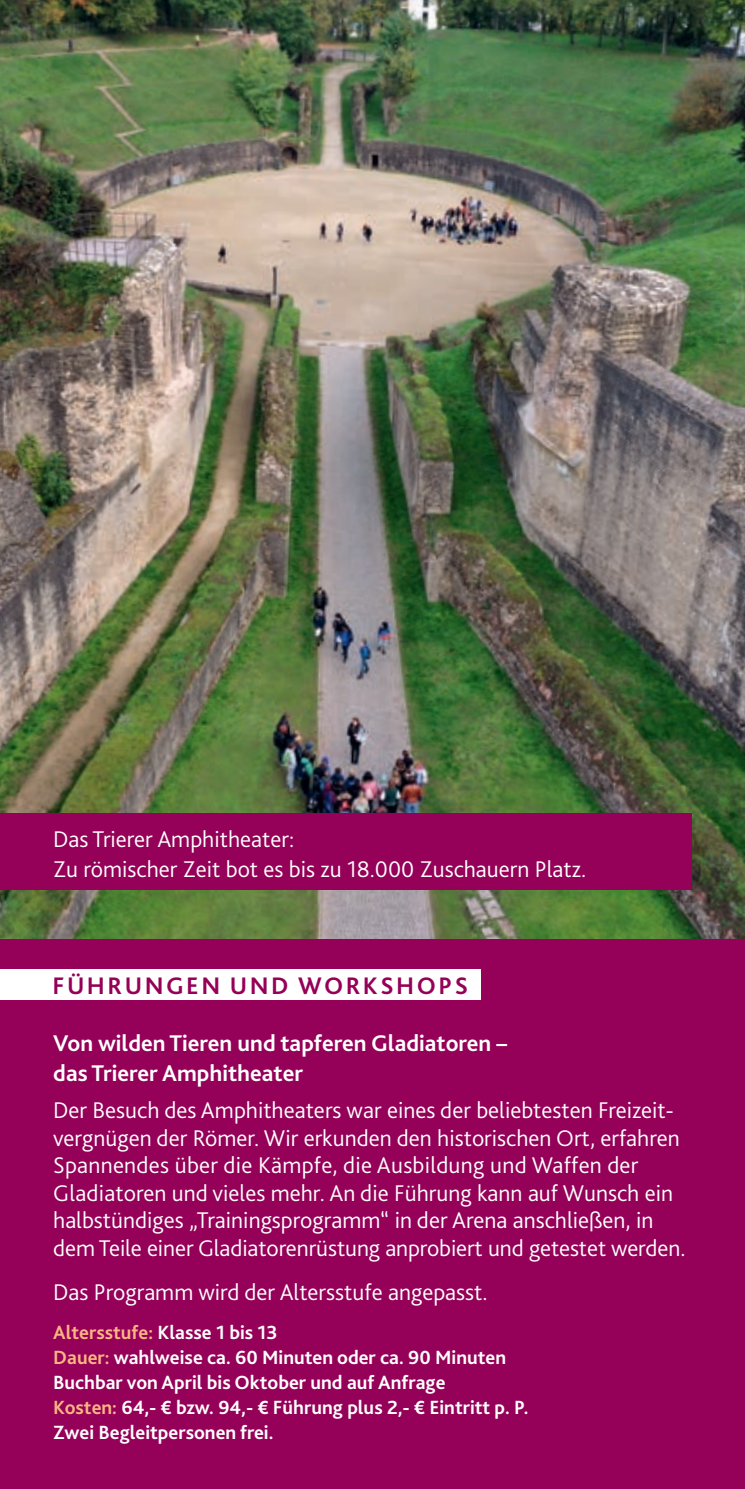
<style>
.page{position:relative;width:745px;height:1489px;background:#fff}
.page>*{position:absolute;margin:0;border:0;box-sizing:border-box;transform-origin:0 0}
.t1{font:700 25px "Bliss 2";letter-spacing:.1em;color:#950058}
.t2{font:300 23.75px/27.5px "Bliss 2";color:#fff}
.t3{font:700 23.75px "Bliss 2";color:#fff}
.t4{font:700 20px "Bliss 2";color:#fff}
.t5{font:700 20px "Bliss 2";color:#fab683}
.s1{color:#fff}
.s2{color:#fab683}
</style>
<div class="page">
<img style="left:0;top:0;width:744px;height:939px">
<div style="left:0;top:939px;width:744px;height:549px;background:#950058"></div>
<div style="left:0;top:969px;width:480px;height:30px;background:#fff"></div>
<div style="left:0;top:813px;width:691px;height:76px;background:#950058"></div>
<p class="t2" style="left:53px;top:823px;width:534px;line-height:30px">Das Trierer Amphitheater:<br>Zu römischer Zeit bot es bis zu 18.000 Zuschauern Platz.</p>
<p class="t1" style="left:52px;top:969px;width:417px">FÜHRUNGEN UND WORKSHOPS</p>
<p class="t3" style="left:53px;top:1028px;width:455px">Von wilden Tieren und tapferen Gladiatoren –</p>
<p class="t3" style="left:53px;top:1058px;width:251px">das Trierer Amphitheater</p>
<p class="t2" style="left:53px;top:1096px;width:633px">Der Besuch des Amphitheaters war eines der beliebtesten Freizeit&shy;vergnügen der Römer. Wir erkunden den historischen Ort, erfahren Spannendes über die Kämpfe, die Ausbildung und Waffen der Gladiatoren und vieles mehr. An die Führung kann auf Wunsch ein halbstündiges „Trainingsprogramm“ in der Arena anschließen, in dem Teile einer Gladiatorenrüstung anprobiert und getestet werden.</p>
<p class="t2" style="left:53px;top:1277px;width:436px">Das Programm wird der Altersstufe angepasst.</p>
<p class="t5" style="left:53px;top:1320px;width:226px">Altersstufe: <span class="s1">Klasse 1 bis 13</span></p>
<p class="t4" style="left:53px;top:1345px;width:454px"><span class="s2">Dauer:</span> wahlweise ca. 60 Minuten oder ca. 90 Minuten</p>
<p class="t4" style="left:53px;top:1370px;width:393px">Buchbar von April bis Oktober und auf Anfrage</p>
<p class="t4" style="left:53px;top:1395px;width:476px"><span class="s2">Kosten:</span> 64,- € bzw. 94,- € Führung plus 2,- € Eintritt p. P.</p>
<p class="t4" style="left:53px;top:1420px;width:221px">Zwei Begleitpersonen frei.</p>
</div>
